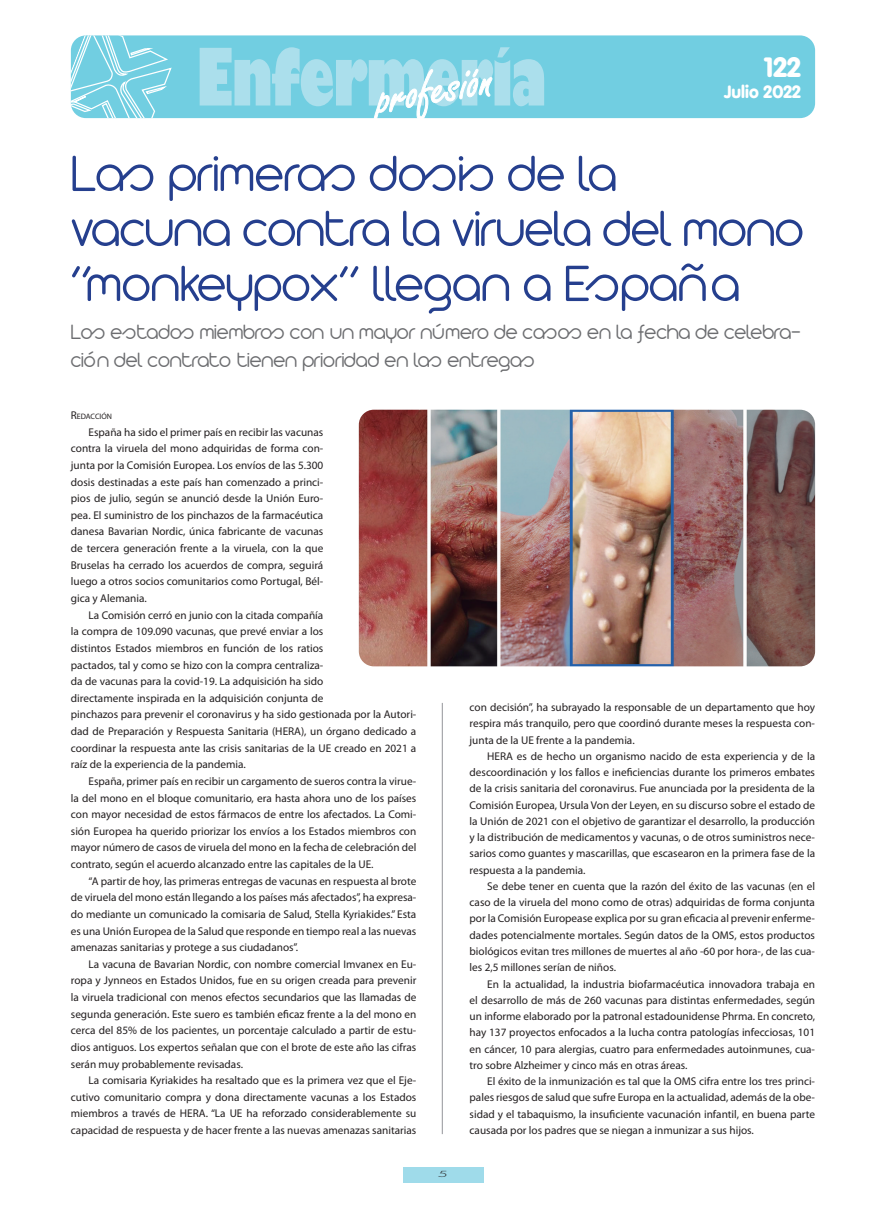
<style>
.page{position:relative;width:886px;height:1205px;background:#fff}
.page>*{position:absolute;margin:0;border:0;box-sizing:border-box;transform-origin:0 0}
.t1{font:300 55px "Arista 2.0 Alternate";color:#253f8e}
.t2{font:900 27.5px "VAG Rounded";color:#fff}
.t3{font:300 22.5px/27.5px "Arista 2.0 Alternate";color:#6c6d70}
.t4{font:900 17.5px "VAG Rounded";color:#fff}
.t5{font:11.25px/16.6px "Myriad Pro";color:#231f20;text-align:justify}
.t6{font:300 8.12px "Futura";color:#231f20;scale:2 1}
.t7{font:7.88px "Myriad Pro";color:#231f20}
.s1{font-size:11.25px}
</style>
<div class="page">
<div style="left:71px;top:35px;width:744px;height:83px;background:#71cee1;border-radius:15px"></div>
<svg style="left:71px;top:35px;width:102px;height:83px"></svg>
<svg style="left:200px;top:47px;width:344px;height:72px"></svg>
<div style="left:403px;top:1167px;width:80px;height:15px;background:#9fdbea"></div>
<img style="left:359px;top:410px;width:456px;height:256px">
<hr style="left:442px;top:703px;width:1px;height:431px;background:#a8a9ad">
<p class="t2" style="left:764px;top:50px;width:38px">122</p>
<p class="t4" style="left:724px;top:81px;width:78px">Julio 2022</p>
<p class="t1" style="left:71px;top:142px;width:547px">Las primeras dosis de la</p>
<p class="t1" style="left:71px;top:197px;width:734px">vacuna contra la viruela del mono</p>
<p class="t1" style="left:71px;top:252px;width:670px">“monkeypox” llegan a España</p>
<p class="t3" style="left:71px;top:318px;width:731px">Los estados miembros con un mayor número de casos en la fecha de celebra&shy;ción del contrato tienen prioridad en las entregas</p>
<p class="t7" style="left:71px;top:412px;width:43px"><span class="s1">R</span>EDACCIÓN</p>
<p class="t5" style="left:71px;top:424px;width:254px;text-indent:18px">España ha sido el primer país en recibir las vacunas contra la viruela del mono adquiridas de forma con&shy;junta por la Comisión Europea. Los envíos de las 5.300 dosis destinadas a este país han comenzado a princi&shy;pios de julio, según se anunció desde la Unión Euro&shy;pea. El suministro de los pinchazos de la farmacéutica danesa Bavarian Nordic, única fabricante de vacunas de tercera generación frente a la viruela, con la que Bruselas ha cerrado los acuerdos de compra, seguirá luego a otros socios comunitarios como Portugal, Bél&shy;gica y Alemania.</p>
<p class="t5" style="left:71px;top:607px;width:347px;text-align:left;text-indent:18px">La Comisión cerró en junio con la citada compañía<br>la compra de 109.090 vacunas, que prevé enviar a los<br>distintos Estados miembros en función de los ratios<br>pactados, tal y como se hizo con la compra centraliza-<br>da de vacunas para la covid-19. La adquisición ha sido<br>directamente inspirada en la adquisición conjunta de<br>pinchazos para prevenir el coronavirus y ha sido gestionada por la Autori&shy;dad de Preparación y Respuesta Sanitaria (HERA), un órgano dedicado a coordinar la respuesta ante las crisis sanitarias de la UE creado en 2021 a raíz de la experiencia de la pandemia.</p>
<p class="t5" style="left:71px;top:773px;width:347px;text-indent:18px">España, primer país en recibir un cargamento de sueros contra la virue&shy;la del mono en el bloque comunitario, era hasta ahora uno de los países con mayor necesidad de estos fármacos de entre los afectados. La Comi&shy;sión Europea ha querido priorizar los envíos a los Estados miembros con mayor número de casos de viruela del mono en la fecha de celebración del contrato, según el acuerdo alcanzado entre las capitales de la UE.</p>
<p class="t5" style="left:71px;top:873px;width:347px;text-indent:18px">“A partir de hoy, las primeras entregas de vacunas en respuesta al brote de viruela del mono están llegando a los países más afectados”, ha expresa&shy;do mediante un comunicado la comisaria de Salud, Stella Kyriakides.” Esta es una Unión Europea de la Salud que responde en tiempo real a las nuevas amenazas sanitarias y protege a sus ciudadanos”.</p>
<p class="t5" style="left:71px;top:956px;width:347px;text-indent:18px">La vacuna de Bavarian Nordic, con nombre comercial Imvanex en Eu&shy;ropa y Jynneos en Estados Unidos, fue en su origen creada para prevenir la viruela tradicional con menos efectos secundarios que las llamadas de segunda generación. Este suero es también eficaz frente a la del mono en cerca del 85% de los pacientes, un porcentaje calculado a partir de estu&shy;dios antiguos. Los expertos señalan que con el brote de este año las cifras serán muy probablemente revisadas.</p>
<p class="t5" style="left:71px;top:1072px;width:347px;text-indent:18px">La comisaria Kyriakides ha resaltado que es la primera vez que el Eje&shy;cutivo comunitario compra y dona directamente vacunas a los Estados miembros a través de HERA. “La UE ha reforzado considerablemente su capacidad de respuesta y de hacer frente a las nuevas amenazas sanitarias</p>
<p class="t5" style="left:469px;top:699px;width:347px;line-height:16.2px">con decisión”, ha subrayado la responsable de un departamento que hoy respira más tranquilo, pero que coordinó durante meses la respuesta con&shy;junta de la UE frente a la pandemia.</p>
<p class="t5" style="left:469px;top:748px;width:347px;line-height:16.2px;text-indent:18px">HERA es de hecho un organismo nacido de esta experiencia y de la descoordinación y los fallos e ineficiencias durante los primeros embates de la crisis sanitaria del coronavirus. Fue anunciada por la presidenta de la Comisión Europea, Ursula Von der Leyen, en su discurso sobre el estado de la Unión de 2021 con el objetivo de garantizar el desarrollo, la producción y la distribución de medicamentos y vacunas, o de otros suministros nece&shy;sarios como guantes y mascarillas, que escasearon en la primera fase de la respuesta a la pandemia.</p>
<p class="t5" style="left:469px;top:878px;width:347px;line-height:16.2px;text-indent:18px">Se debe tener en cuenta que la razón del éxito de las vacunas (en el caso de la viruela del mono como de otras) adquiridas de forma conjunta por la Comisión Europease explica por su gran eficacia al prevenir enferme&shy;dades potencialmente mortales. Según datos de la OMS, estos productos biológicos evitan tres millones de muertes al año -60 por hora-, de las cua&shy;les 2,5 millones serían de niños.</p>
<p class="t5" style="left:469px;top:976px;width:347px;line-height:16.2px;text-indent:18px">En la actualidad, la industria biofarmacéutica innovadora trabaja en el desarrollo de más de 260 vacunas para distintas enfermedades, según un informe elaborado por la patronal estadounidense Phrma. En concreto, hay 137 proyectos enfocados a la lucha contra patologías infecciosas, 101 en cáncer, 10 para alergias, cuatro para enfermedades autoinmunes, cua&shy;tro sobre Alzheimer y cinco más en otras áreas.</p>
<p class="t5" style="left:469px;top:1073px;width:347px;line-height:16.2px;text-indent:18px">El éxito de la inmunización es tal que la OMS cifra entre los tres princi&shy;pales riesgos de salud que sufre Europa en la actualidad, además de la obe&shy;sidad y el tabaquismo, la insuficiente vacunación infantil, en buena parte causada por los padres que se niegan a inmunizar a sus hijos.</p>
<p class="t6" style="left:438px;top:1169px;width:7px">5</p>
</div>
